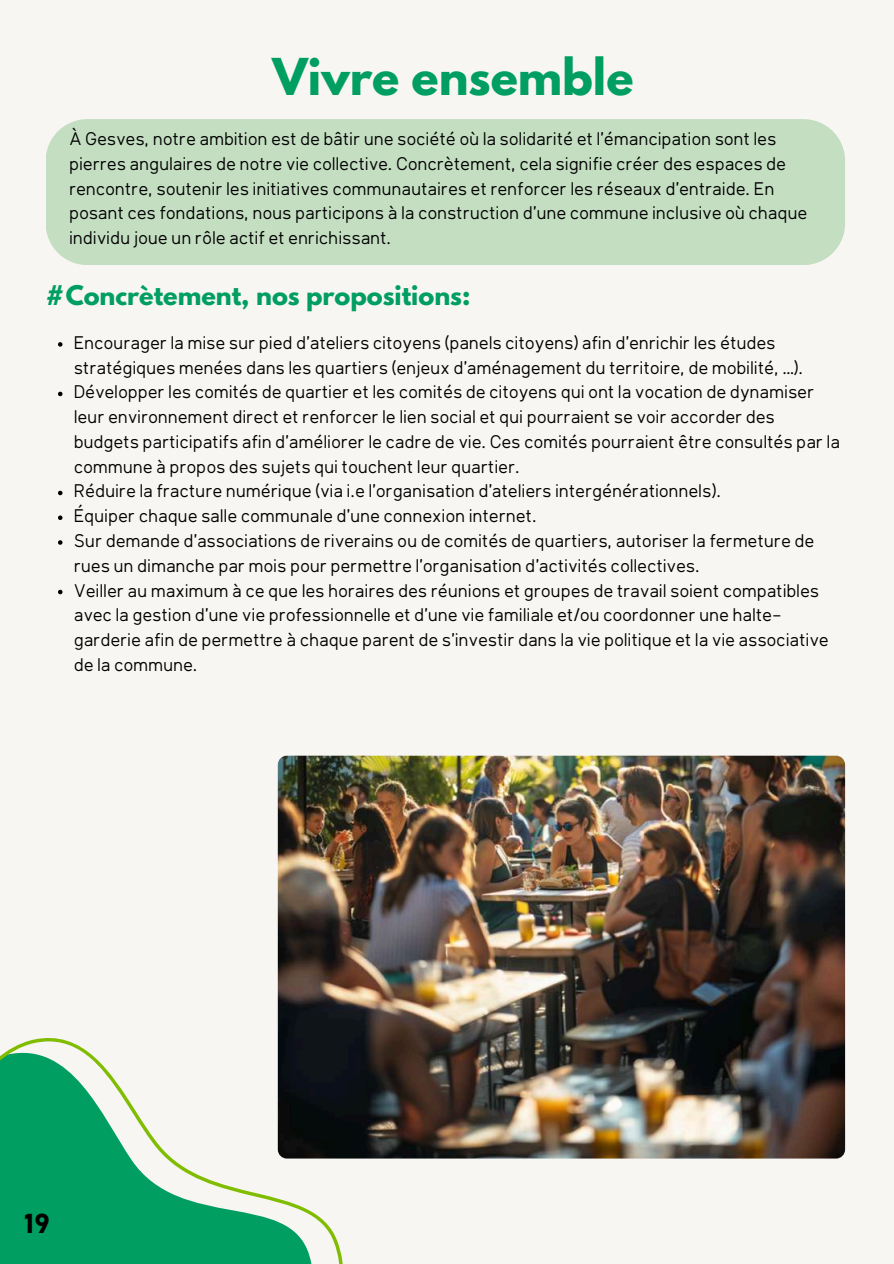
<style>
.page{position:relative;width:894px;height:1264px;background:#fff}
.page>*{position:absolute;margin:0;border:0;box-sizing:border-box;transform-origin:0 0}
.t1{font:700 45px "League Spartan";color:#009e60}
.t2{font:700 27px "Klima";color:#000}
.t3{font:700 24px "League Spartan";color:#009e60}
.t4{font:18px/24.8px "Klima";color:#000}
</style>
<div class="page">
<div style="left:0;top:0;width:893px;height:1263px;background:#f8f6f2"></div>
<div style="left:46px;top:119px;width:798px;height:146px;background:#c4dec2"></div>
<svg style="left:0;top:1028px;width:347px;height:235px"></svg>
<img style="left:278px;top:755px;width:566px;height:403px;border-radius:9px">
<svg style="left:58px;top:342px;width:4px;height:4px"></svg>
<svg style="left:58px;top:391px;width:4px;height:5px"></svg>
<svg style="left:58px;top:490px;width:4px;height:5px"></svg>
<svg style="left:58px;top:515px;width:4px;height:5px"></svg>
<svg style="left:58px;top:540px;width:4px;height:4px"></svg>
<svg style="left:58px;top:589px;width:4px;height:5px"></svg>
<h1 class="t1" style="left:272px;top:55px;width:362px">Vivre ensemble</h1>
<p class="t4" style="left:70px;top:128px;width:739px">À Gesves, notre ambition est de bâtir une société où la solidarité et l’émancipation sont les pierres angulaires de notre vie collective. Concrètement, cela signifie créer des espaces de rencontre, soutenir les initiatives communautaires et renforcer les réseaux d’entraide. En posant ces fondations, nous participons à la construction d’une commune inclusive où chaque individu joue un rôle actif et enrichissant.</p>
<h3 class="t3" style="left:46px;top:283px;width:426px">#Concrètement, nos propositions:</h3>
<p class="t4" style="left:75px;top:332px;width:767px">Encourager la mise sur pied d’ateliers citoyens (panels citoyens) afin d’enrichir les études stratégiques menées dans les quartiers (enjeux d’aménagement du territoire, de mobilité, …).<br>Développer les comités de quartier et les comités de citoyens qui ont la vocation de dynamiser leur environnement direct et renforcer le lien social et qui pourraient se voir accorder des budgets participatifs afin d’améliorer le cadre de vie. Ces comités pourraient être consultés par la commune à propos des sujets qui touchent leur quartier.<br>Réduire la fracture numérique (via i.e l’organisation d’ateliers intergénérationnels).<br>Équiper chaque salle communale d’une connexion internet.<br>Sur demande d’associations de riverains ou de comités de quartiers, autoriser la fermeture de rues un dimanche par mois pour permettre l’organisation d’activités collectives.<br>Veiller au maximum à ce que les horaires des réunions et groupes de travail soient compatibles avec la gestion d’une vie professionnelle et d’une vie familiale et/ou coordonner une halte&shy;garderie afin de permettre à chaque parent de s’investir dans la vie politique et la vie associative de la commune.</p>
<h2 class="t2" style="left:25px;top:1212px;width:27px">19</h2>
</div>
